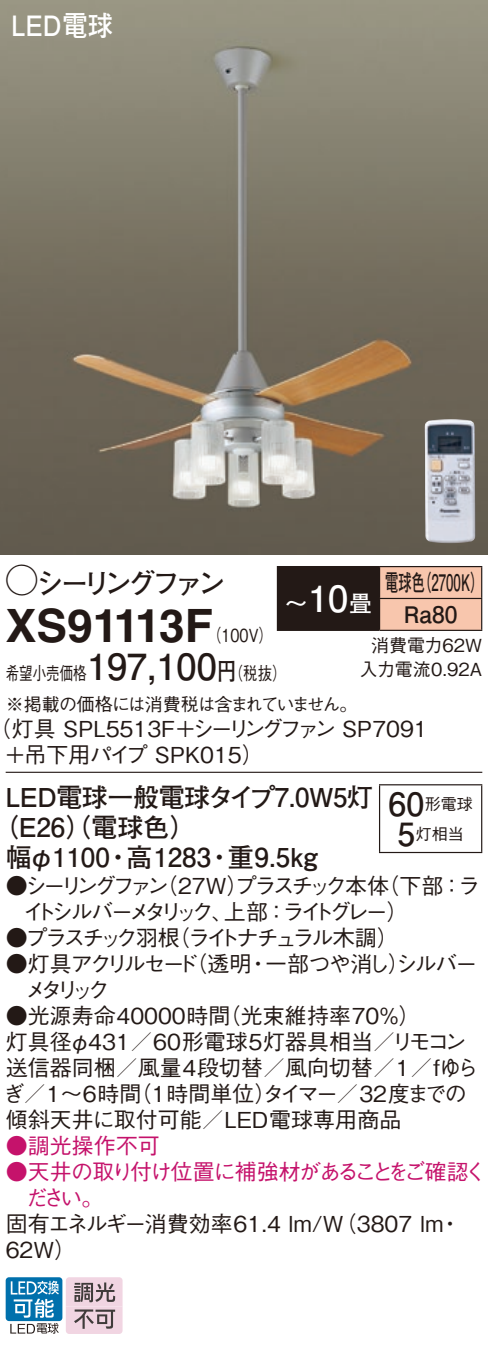
<style>
.page{position:relative;width:488px;height:1349px;background:#fff}
.page>*{position:absolute;margin:0;border:0;box-sizing:border-box;transform-origin:0 0}
.t1{font:700 46px "Helvetica LT Std";color:#231916}
.t2{font:700 36px "Futo Go B101 Pro";color:#231916}
.t3{font:700 36px "Futo Go B101 Pro";color:#fff}
.t4{font:700 32px "Futo Go B101 Pro";color:#231916}
.t5{font:700 28px "Futo Go B101 Pro";letter-spacing:-.165em;color:#231916}
.t6{font:700 28px "Futo Go B101 Pro";color:#fff;scale:.9 1}
.t7{font:700 26px "Futo Go B101 Pro";letter-spacing:-.015em;color:#231916}
.t8{font:700 22.8px "Futo Go B101 Pro";color:#231916;scale:.58 1}
.t9{font:700 22.8px "Futo Go B101 Pro";color:#231916}
.t10{font:700 22.8px "Futo Go B101 Pro";color:#fff}
.t11{font:500 22px/26px "Gothic BBB Pro";color:#231916}
.t12{font:500 22px/26px "Gothic BBB Pro";letter-spacing:-.085em;color:#c5126b}
.t13{font:500 22px/26px "Gothic BBB Pro";letter-spacing:-.185em;color:#231916}
.t14{font:500 22px/26px "Gothic BBB Pro";letter-spacing:-.22em;color:#231916}
.t15{font:500 22px "Gothic BBB Pro";letter-spacing:-.165em;color:#231916}
.t16{font:500 22px "Gothic BBB Pro";letter-spacing:-.105em;color:#231916}
.t17{font:500 22px "Gothic BBB Pro";letter-spacing:-.055em;color:#231916}
.t18{font:500 22px "Gothic BBB Pro";letter-spacing:-.195em;color:#231916}
.t19{font:500 22px "Gothic BBB Pro";letter-spacing:-.16em;color:#231916}
.t20{font:500 22px "Gothic BBB Pro";letter-spacing:-.055em;color:#c5126b}
.t21{font:500 18px/31.6px "Gothic BBB Pro";letter-spacing:-.04em;color:#231916;scale:.75 1}
.t22{font:500 18px/24px "Gothic BBB Pro";color:#231916;text-align:right}
.t23{font:500 18px "Gothic BBB Pro";color:#231916;scale:.8 1}
.t24{font:500 16px "Gothic BBB Pro";color:#231916}
.s1{font-family:"Ford Classification 1";font-weight:400;font-size:32px}
.s2{font-family:"Futo Go B101 Pro";font-weight:700;font-size:24px}
</style>
<div class="page">
<img style="left:0;top:0;width:488px;height:554px">
<img style="left:424px;top:419px;width:51px;height:124px">
<div style="left:277px;top:566px;width:102px;height:64px;background:#231916"></div>
<div style="left:380px;top:567px;width:101px;height:62px;background:#f8c6ad"></div>
<hr style="left:379px;top:566px;width:103px;height:1px;background:#231916">
<hr style="left:481px;top:567px;width:1px;height:31px;background:#231916">
<hr style="left:277px;top:629px;width:102px;height:2px;background:#231916">
<hr style="left:379px;top:598px;width:103px;height:1px;background:#231916">
<hr style="left:481px;top:599px;width:1px;height:31px;background:#231916">
<hr style="left:379px;top:629px;width:103px;height:2px;background:#231916">
<hr style="left:379px;top:567px;width:1px;height:31px;background:#231916">
<hr style="left:379px;top:599px;width:1px;height:31px;background:#231916">
<hr style="left:6px;top:771px;width:476px;height:2px;background:#231916">
<hr style="left:379px;top:785px;width:1px;height:67px;background:#231916">
<hr style="left:379px;top:784px;width:103px;height:1px;background:#231916">
<hr style="left:481px;top:785px;width:1px;height:67px;background:#231916">
<hr style="left:379px;top:852px;width:103px;height:1px;background:#231916">
<div style="left:6px;top:1277px;width:56px;height:44px;background:#0070ac;border-radius:3px"></div>
<svg style="left:10px;top:1280px;width:49px;height:53px"></svg>
<svg style="left:66px;top:1277px;width:56px;height:57px;background:#cdb6c0"></svg>
<p class="t6" style="left:11px;top:3px;width:114px">LED電球</p>
<p class="t5" style="left:6px;top:561px;width:222px"><span class="s1">A</span>シーリングファン</p>
<p class="t23" style="left:207px;top:621px;width:84px">（100 (V</p>
<p class="t8" style="left:418px;top:564px;width:115px">（2700 (K</p>
<p class="t8" style="left:385px;top:564px;width:70px">電球色</p>
<h2 class="t3" style="left:308px;top:570px;width:42px">10</h2>
<p class="t10" style="left:349px;top:585px;width:24px">畳</p>
<p class="t10" style="left:285px;top:585px;width:24px">〜</p>
<p class="t9" style="left:403px;top:596px;width:55px">Ra80</p>
<p class="t22" style="left:359px;top:631px;width:124px">消費電力62W入力電流0.92A</p>
<h1 class="t1" style="left:6px;top:598px;width:208px">XS91113F</h1>
<h2 class="t2" style="left:87px;top:637px;width:131px">197,100</h2>
<p class="t23" style="left:217px;top:658px;width:88px">（<span class="s2">円</span>税抜(</p>
<p class="t21" style="left:6px;top:655px;width:470px">希望小売価格<br>※掲載の価格には消費税は含まれていません。</p>
<p class="t15" style="left:192px;top:711px;width:237px">シーリングファン SP7091</p>
<p class="t11" style="left:4px;top:713px;width:261px;text-indent:-14px">（灯具 SPL5513 ＋F<br>＋吊下用パイプ SPK015(</p>
<p class="t7" style="left:6px;top:776px;width:369px">LED電球一般電球タイプ7.0W 灯5</p>
<p class="t7" style="left:-8px;top:806px;width:206px">（E26）（電球色(</p>
<p class="t7" style="left:228px;top:836px;width:91px">重9.5kg</p>
<p class="t7" style="left:6px;top:836px;width:106px">幅φ1100</p>
<p class="t7" style="left:126px;top:836px;width:86px">高1283</p>
<p class="t7" style="left:105px;top:836px;width:27px">・</p>
<p class="t7" style="left:206px;top:836px;width:28px">・</p>
<h3 class="t4" style="left:388px;top:778px;width:37px">60</h3>
<p class="t24" style="left:415px;top:821px;width:49px">灯相当</p>
<p class="t24" style="left:424px;top:791px;width:49px">形電球</p>
<h3 class="t4" style="left:397px;top:808px;width:19px">5</h3>
<p class="t16" style="left:156px;top:867px;width:234px">（27W プラスチック本体</p>
<p class="t11" style="left:226px;top:869px;width:23px">）</p>
<p class="t11" style="left:377px;top:869px;width:87px">（下部：</p>
<p class="t18" style="left:6px;top:867px;width:165px">●シーリングファン</p>
<p class="t11" style="left:282px;top:895px;width:127px">ライトグレー(</p>
<p class="t11" style="left:224px;top:895px;width:65px">上部：</p>
<p class="t13" style="left:168px;top:895px;width:232px;text-indent:-145px">イトシルバーメタリック、<br>（ライトナチュラル木調(</p>
<p class="t19" style="left:6px;top:919px;width:176px">●プラスチック羽根</p>
<p class="t11" style="left:458px;top:869px;width:23px">ラ</p>
<p class="t11" style="left:185px;top:947px;width:67px">（透明</p>
<p class="t11" style="left:388px;top:947px;width:23px">）</p>
<p class="t17" style="left:265px;top:945px;width:214px">一部つや消しシルバー</p>
<p class="t14" style="left:25px;top:947px;width:175px;text-indent:-19px">●灯具アクリルセードメタリック</p>
<p class="t11" style="left:247px;top:947px;width:23px">・</p>
<p class="t11" style="left:219px;top:999px;width:203px">（光束維持率70％(</p>
<p class="t11" style="left:6px;top:999px;width:226px">●光源寿命40000時間</p>
<p class="t11" style="left:6px;top:1025px;width:391px">灯具径φ431／60形電球5灯器具相当／</p>
<p class="t11" style="left:6px;top:1051px;width:474px">送信器同梱／風量4段切替／風向切替／1／fゆら</p>
<p class="t11" style="left:130px;top:1077px;width:338px">（1時間単位タイマー／32度までの</p>
<p class="t11" style="left:391px;top:1025px;width:76px">リモコン</p>
<p class="t11" style="left:254px;top:1077px;width:23px">）</p>
<p class="t11" style="left:3px;top:1077px;width:400px">ぎ／1〜6時間<br>傾斜天井に取付可能／LED電球専用商品</p>
<p class="t20" style="left:6px;top:1127px;width:156px">●調光操作不可</p>
<p class="t12" style="left:26px;top:1155px;width:462px;text-indent:-20px">●天井の取り付け位置に補強材があることをご確認ください。</p>
<p class="t11" style="left:439px;top:1207px;width:23px">・</p>
<p class="t11" style="left:6px;top:1207px;width:439px">固有エネルギー消費効率61.4 lm （W/ 3807 lm<br>62W(</p>
</div>
